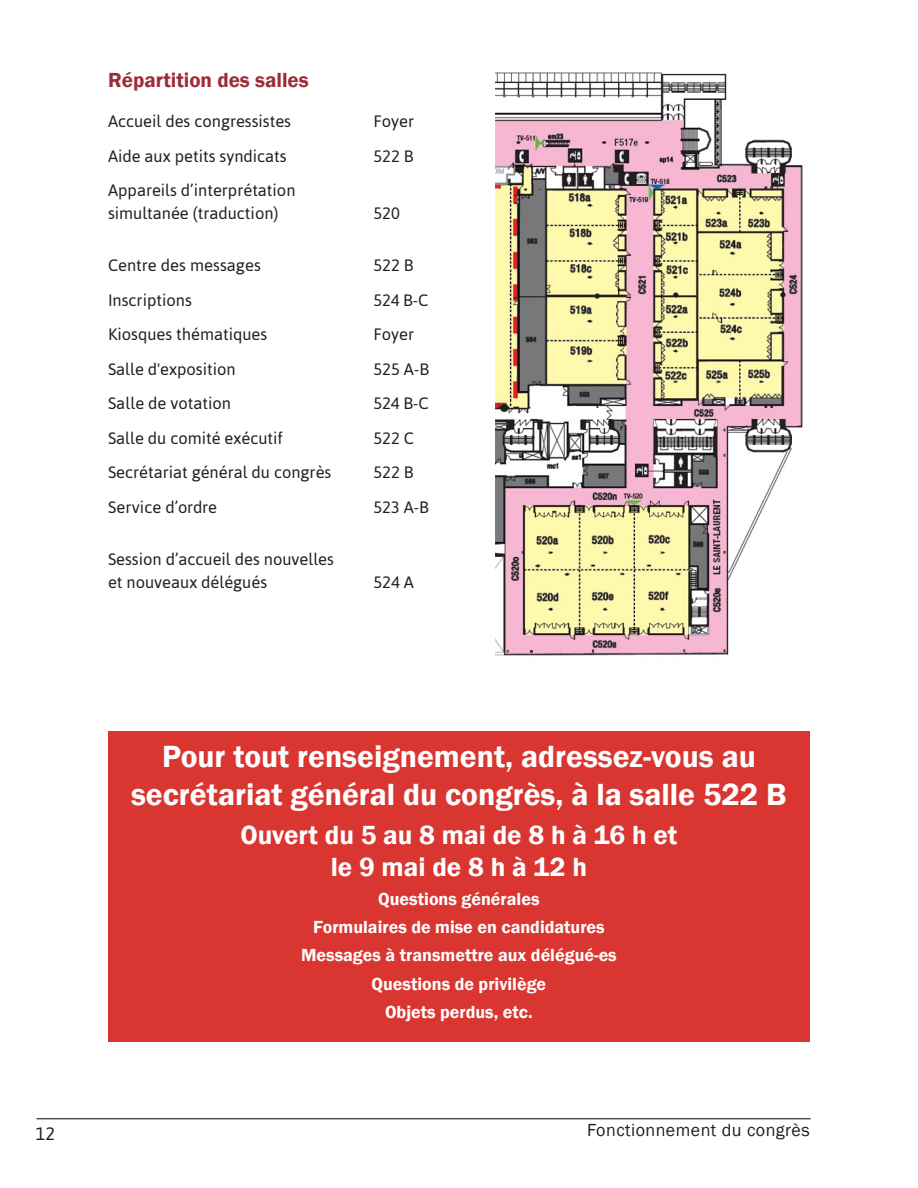
<style>
.page{position:relative;width:918px;height:1188px;background:#fff}
.page>*{position:absolute;margin:0;border:0;box-sizing:border-box;transform-origin:0 0}
.horaire_OdJ{font:600 31.5px/37.8px "Franklin Gothic";color:#fff;text-align:center}
.horaire_OdJ-2{font:600 27px/32.4px "Franklin Gothic";color:#fff;text-align:center}
.ST_1{font:600 21px "Franklin Gothic";color:#9e2c37}
.horaire_OdJ-3{font:600 18px "Franklin Gothic";color:#fff}
.t1{font:18px "Franklin Gothic";letter-spacing:.025em;color:#231f20}
.t2{font:18px "Asap";color:#231f20}
.texte_11_15_sans_alinéa{font:16.5px/22.5px "Asap";color:#231f20}
</style>
<div class="page">
<hr style="left:36px;top:1118px;width:775px;height:1px;background:#231f20">
<img style="left:496px;top:72px;width:307px;height:584px">
<div style="left:108px;top:731px;width:702px;height:311px;background:#d93631"></div>
<p class="ST_1" style="left:108px;top:67px;width:202px">Répartition des salles</p>
<p class="texte_11_15_sans_alinéa" style="left:108px;top:110px;width:185px">Accueil des congressistes</p>
<p class="texte_11_15_sans_alinéa" style="left:374px;top:110px;width:42px">Foyer</p>
<p class="texte_11_15_sans_alinéa" style="left:108px;top:145px;width:180px">Aide aux petits syndicats</p>
<p class="texte_11_15_sans_alinéa" style="left:374px;top:145px;width:42px">522 B</p>
<p class="texte_11_15_sans_alinéa" style="left:108px;top:179px;width:189px">Appareils d’interprétation simultanée (traduction)</p>
<p class="texte_11_15_sans_alinéa" style="left:374px;top:202px;width:28px">520</p>
<p class="texte_11_15_sans_alinéa" style="left:108px;top:254px;width:154px">Centre des messages</p>
<p class="texte_11_15_sans_alinéa" style="left:374px;top:254px;width:42px">522 B</p>
<p class="texte_11_15_sans_alinéa" style="left:108px;top:289px;width:85px">Inscriptions</p>
<p class="texte_11_15_sans_alinéa" style="left:374px;top:289px;width:56px">524 B-C</p>
<p class="texte_11_15_sans_alinéa" style="left:108px;top:323px;width:161px">Kiosques thématiques</p>
<p class="texte_11_15_sans_alinéa" style="left:374px;top:323px;width:42px">Foyer</p>
<p class="texte_11_15_sans_alinéa" style="left:108px;top:358px;width:129px">Salle d'exposition</p>
<p class="texte_11_15_sans_alinéa" style="left:374px;top:358px;width:57px">525 A-B</p>
<p class="texte_11_15_sans_alinéa" style="left:108px;top:392px;width:125px">Salle de votation</p>
<p class="texte_11_15_sans_alinéa" style="left:374px;top:392px;width:57px">524 B-C</p>
<p class="texte_11_15_sans_alinéa" style="left:108px;top:427px;width:176px">Salle du comité exécutif</p>
<p class="texte_11_15_sans_alinéa" style="left:374px;top:427px;width:42px">522 C</p>
<p class="texte_11_15_sans_alinéa" style="left:108px;top:461px;width:225px">Secrétariat général du congrès</p>
<p class="texte_11_15_sans_alinéa" style="left:374px;top:461px;width:42px">522 B</p>
<p class="texte_11_15_sans_alinéa" style="left:108px;top:496px;width:111px">Service d’ordre</p>
<p class="texte_11_15_sans_alinéa" style="left:374px;top:496px;width:57px">523 A-B</p>
<p class="texte_11_15_sans_alinéa" style="left:108px;top:548px;width:227px">Session d’accueil des nouvelles et nouveaux délégués</p>
<p class="texte_11_15_sans_alinéa" style="left:374px;top:571px;width:42px">524 A</p>
<p class="horaire_OdJ" style="left:131px;top:738px;width:657px">Pour tout renseignement, adressez-vous au secrétariat général du congrès, à la salle 522 B</p>
<p class="horaire_OdJ-2" style="left:240px;top:819px;width:438px">Ouvert du 5 au 8 mai de 8 h à 16 h et le 9 mai de 8 h à 12 h</p>
<p class="horaire_OdJ-3" style="left:378px;top:888px;width:163px">Questions générales</p>
<p class="horaire_OdJ-3" style="left:313px;top:916px;width:293px">Formulaires de mise en candidatures</p>
<p class="horaire_OdJ-3" style="left:301px;top:944px;width:317px">Messages à transmettre aux délégué-es</p>
<p class="horaire_OdJ-3" style="left:372px;top:973px;width:176px">Questions de privilège</p>
<p class="horaire_OdJ-3" style="left:385px;top:1001px;width:149px">Objets perdus, etc.</p>
<p class="t2" style="left:36px;top:1124px;width:21px">12</p>
<p class="t1" style="left:587px;top:1119px;width:224px">Fonctionnement du congrès</p>
</div>
